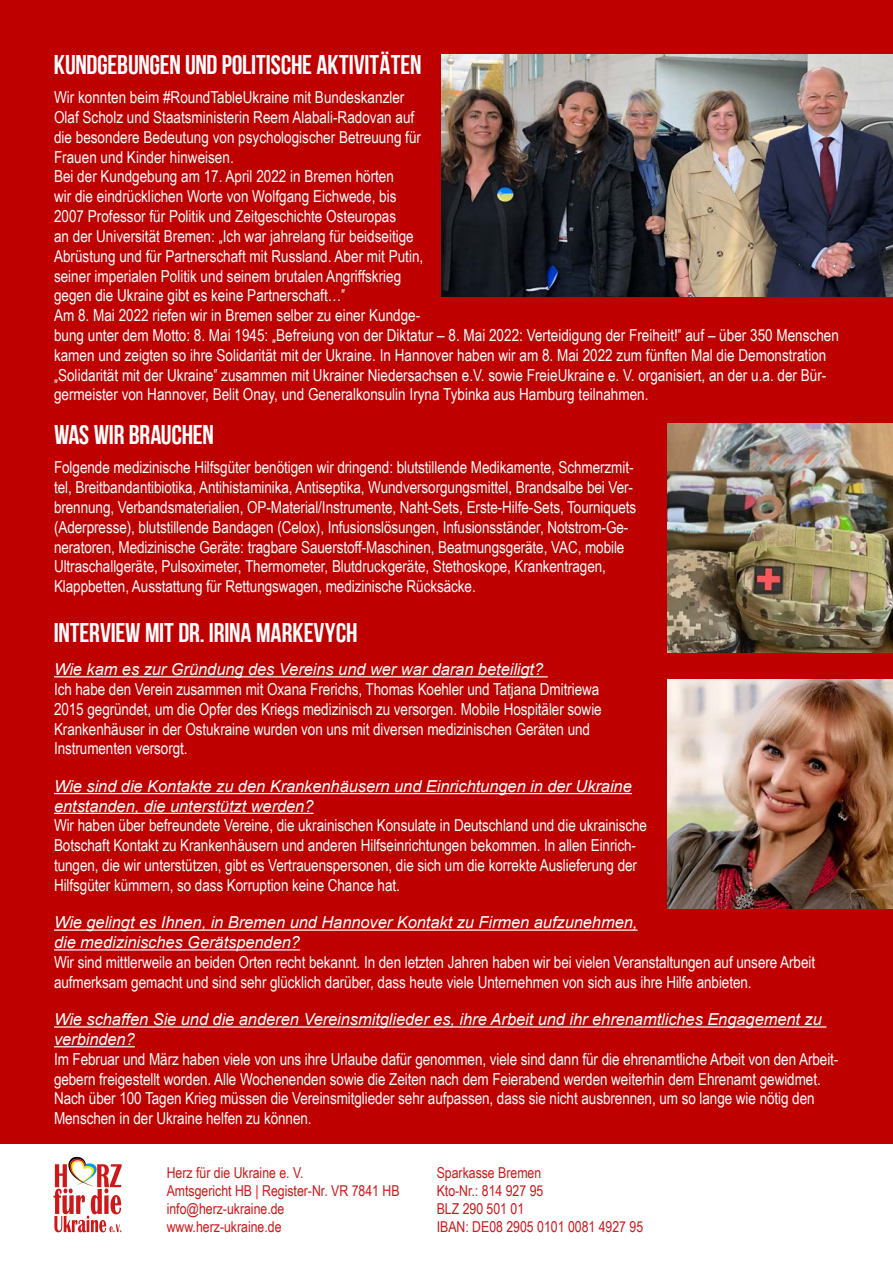
<style>
.page{position:relative;width:893px;height:1263px;background:#fff}
.page>*{position:absolute;margin:0;border:0;box-sizing:border-box;transform-origin:0 0}
.t1{font:27px "AA Bebas Neue";letter-spacing:.01em;color:#fff}
.t2{font:16.5px/19.8px "Arial Narrow";letter-spacing:-.005em;color:#fff}
.t3{font:italic 16.5px/19.8px "Arial";letter-spacing:-.005em;color:#fff}
.t4{font:15px "Arial Narrow";color:#cd1719}
.s1{font-family:"Akrobat"}
</style>
<div class="page">
<div style="left:0;top:0;width:893px;height:1144px;background:#bf0000"></div>
<hr style="left:54px;top:676px;width:494px;height:1px;background:#fff">
<hr style="left:54px;top:793px;width:578px;height:1px;background:#fff">
<hr style="left:54px;top:813px;width:260px;height:1px;background:#fff">
<hr style="left:54px;top:929px;width:583px;height:2px;background:#fff">
<hr style="left:54px;top:949px;width:246px;height:1px;background:#fff">
<hr style="left:54px;top:1026px;width:772px;height:1px;background:#fff">
<hr style="left:54px;top:1046px;width:81px;height:1px;background:#fff">
<img style="left:442px;top:54px;width:451px;height:243px">
<img style="left:667px;top:424px;width:226px;height:229px">
<img style="left:667px;top:679px;width:226px;height:229px">
<svg style="left:54px;top:1157px;width:68px;height:75px"></svg>
<h1 class="t1" style="left:54px;top:50px;width:369px">KUNDGEBUNGEN UND POLITISCHE AKTIVITÄTEN</h1>
<p class="t2" style="left:54px;top:87px;width:786px">Wir konnten beim #RoundTableUkraine mit Bundeskanzler<br>Olaf Scholz und Staatsministerin Reem Alabali-Radovan auf<br>die besondere Bedeutung von psychologischer Betreuung für<br>Frauen und Kinder hinweisen.<br>Bei der Kundgebung am 17. April 2022 in Bremen hörten<br>wir die eindrücklichen Worte von Wolfgang Eichwede, bis<br>2007 Professor für Politik und Zeitgeschichte Osteuropas<br>an der Universität Bremen: <span class="s1">„</span>Ich war jahrelang für beidseitige<br>Abrüstung und für Partnerschaft mit Russland. Aber mit Putin,<br>seiner imperialen Politik und seinem brutalen Angriffskrieg<br>gegen die Ukraine gibt es keine Partnerschaft…<span class="s1">”<br></span>Am 8. Mai 2022 riefen wir in Bremen selber zu einer Kundge-<br>bung unter dem Motto: 8. Mai 1945: <span class="s1">„</span>Befreiung von der Diktatur – 8. Mai 2022: Verteidigung der Freiheit!<span class="s1">”</span> auf – über 350 Menschen kamen und zeigten so ihre Solidarität mit der Ukraine. In Hannover haben wir am 8. Mai 2022 zum fünften Mal die Demonstration <span class="s1">„</span>Solidarität mit der Ukraine<span class="s1">”</span> zusammen mit Ukrainer Niedersachsen e.V. sowie FreieUkraine e. V. organisiert, an der u.a. der Bür&shy;germeister von Hannover, Belit Onay, und Generalkonsulin Iryna Tybinka aus Hamburg teilnahmen.</p>
<h1 class="t1" style="left:54px;top:420px;width:161px">WAS WIR BRAUCHEN</h1>
<p class="t2" style="left:54px;top:457px;width:584px">Folgende medizinische Hilfsgüter benötigen wir dringend: blutstillende Medikamente, Schmerzmit&shy;tel, Breitbandantibiotika, Antihistaminika, Antiseptika, Wundversorgungsmittel, Brandsalbe bei Ver&shy;brennung, Verbandsmaterialien, OP-Material/Instrumente, Naht-Sets, Erste-Hilfe-Sets, Tourniquets (Aderpresse), blutstillende Bandagen (Celox), Infusionslösungen, Infusionsständer, Notstrom-Ge&shy;neratoren, Medizinische Geräte: tragbare Sauerstoff-Maschinen, Beatmungsgeräte, VAC, mobile Ultraschallgeräte, Pulsoximeter, Thermometer, Blutdruckgeräte, Stethoskope, Krankentragen, Klappbetten, Ausstattung für Rettungswagen, medizinische Rücksäcke.</p>
<h1 class="t1" style="left:54px;top:618px;width:305px">INTERVIEW MIT DR. IRINA MARKEVYCH</h1>
<p class="t3" style="left:54px;top:660px;width:491px">Wie kam es zur Gründung des Vereins und wer war daran beteiligt?</p>
<p class="t2" style="left:54px;top:679px;width:549px">Ich habe den Verein zusammen mit Oxana Frerichs, Thomas Koehler und Tatjana Dmitriewa 2015 gegründet, um die Opfer des Kriegs medizinisch zu versorgen. Mobile Hospitäler sowie Krankenhäuser in der Ostukraine wurden von uns mit diversen medizinischen Geräten und Instrumenten versorgt.</p>
<p class="t3" style="left:54px;top:776px;width:579px">Wie sind die Kontakte zu den Krankenhäusern und Einrichtungen in der Ukraine entstanden, die unterstützt werden?</p>
<p class="t2" style="left:54px;top:815px;width:595px">Wir haben über befreundete Vereine, die ukrainischen Konsulate in Deutschland und die ukrainische Botschaft Kontakt zu Krankenhäusern und anderen Hilfseinrichtungen bekommen. In allen Einrich&shy;tungen, die wir unterstützen, gibt es Vertrauenspersonen, die sich um die korrekte Auslieferung der Hilfsgüter kümmern, so dass Korruption keine Chance hat.</p>
<p class="t3" style="left:54px;top:913px;width:585px">Wie gelingt es Ihnen, in Bremen und Hannover Kontakt zu Firmen aufzunehmen, die medizinisches Gerätspenden?</p>
<p class="t2" style="left:54px;top:952px;width:763px">Wir sind mittlerweile an beiden Orten recht bekannt. In den letzten Jahren haben wir bei vielen Veranstaltungen auf unsere Arbeit aufmerksam gemacht und sind sehr glücklich darüber, dass heute viele Unternehmen von sich aus ihre Hilfe anbieten.</p>
<p class="t3" style="left:54px;top:1010px;width:769px">Wie schaffen Sie und die anderen Vereinsmitglieder es, ihre Arbeit und ihr ehrenamtliches Engagement zu verbinden?</p>
<p class="t2" style="left:54px;top:1048px;width:786px">Im Februar und März haben viele von uns ihre Urlaube dafür genommen, viele sind dann für die ehrenamtliche Arbeit von den Arbeit&shy;gebern freigestellt worden. Alle Wochenenden sowie die Zeiten nach dem Feierabend werden weiterhin dem Ehrenamt gewidmet.<br>Nach über 100 Tagen Krieg müssen die Vereinsmitglieder sehr aufpassen, dass sie nicht ausbrennen, um so lange wie nötig den Menschen in der Ukraine helfen zu können.</p>
<p class="t4" style="left:167px;top:1162px;width:138px">Herz für die Ukraine e. V.</p>
<p class="t4" style="left:437px;top:1162px;width:106px">Sparkasse Bremen</p>
<p class="t4" style="left:167px;top:1180px;width:234px">Amtsgericht HB | Register-Nr. VR 7841 HB</p>
<p class="t4" style="left:437px;top:1180px;width:108px">Kto-Nr.: 814 927 95</p>
<p class="t4" style="left:167px;top:1198px;width:119px">info@herz-ukraine.de</p>
<p class="t4" style="left:437px;top:1198px;width:89px">BLZ 290 501 01</p>
<p class="t4" style="left:167px;top:1216px;width:116px">www.herz-ukraine.de</p>
<p class="t4" style="left:437px;top:1216px;width:208px">IBAN: DE08 2905 0101 0081 4927 95</p>
</div>
